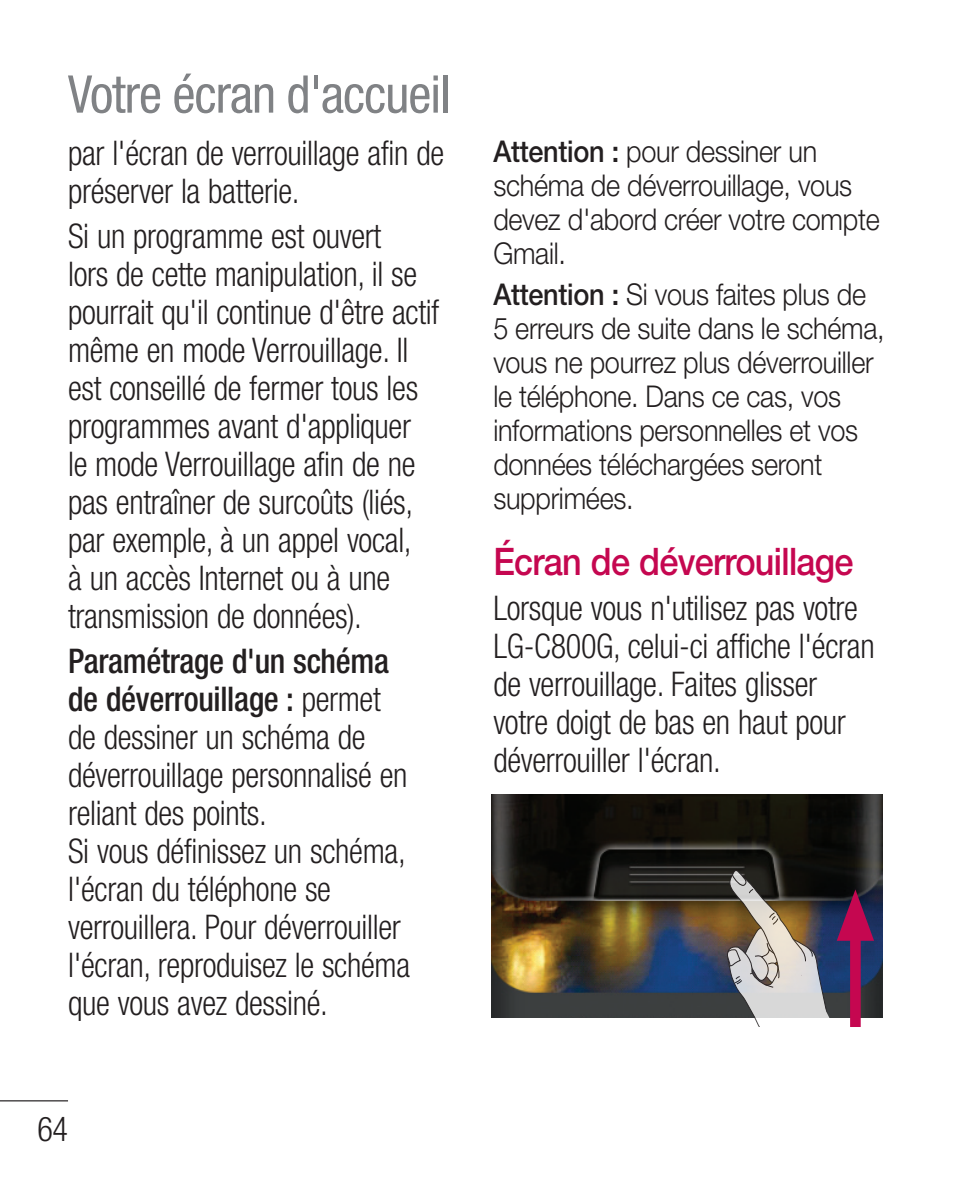
<style>
.page{position:relative;width:964px;height:1191px;background:#fff}
.page>*{position:absolute;margin:0;border:0;box-sizing:border-box;transform-origin:0 0}
.t1{font:condensed 52px "Helvetica Neue LT Pro";letter-spacing:-.02em;color:#808285}
.t2{font:500 38px "Helvetica Neue LT Pro";letter-spacing:-.02em;color:#c50750;scale:.9 1}
.t3{font:300 condensed 34px/38px "Helvetica Neue LT Pro";letter-spacing:-.01em;color:#231f20;scale:.95 1}
.t4{font:300 30px/34px "Helvetica Neue LT Pro";letter-spacing:-.01em;color:#231f20;scale:.9 1}
.s1{font-weight:500}
</style>
<div class="page">
<hr style="left:0;top:1100px;width:68px;height:1px;background:#231f20">
<img style="left:491px;top:794px;width:391px;height:223px">
<svg style="left:724px;top:870px;width:107px;height:157px"></svg>
<div style="left:850px;top:921px;width:11px;height:106px;background:#c50750"></div>
<svg style="left:837px;top:889px;width:37px;height:51px"></svg>
<h1 class="t1" style="left:68px;top:64px;width:384px">Votre écran d'accueil</h1>
<p class="t3" style="left:68px;top:134px;width:397px">par l'écran de verrouillage afin de préserver la batterie.</p>
<p class="t3" style="left:68px;top:217px;width:392px">Si un programme est ouvert<br>lors de cette manipulation, il se pourrait qu'il continue d'être actif même en mode Verrouillage. Il est conseillé de fermer tous les programmes avant d'appliquer<br>le mode Verrouillage afin de ne pas entraîner de surcoûts (liés, par exemple, à un appel vocal,<br>à un accès Internet ou à une transmission de données).</p>
<p class="t3" style="left:68px;top:642px;width:362px"><span class="s1">Paramétrage d'un schéma de déverrouillage :</span> permet de dessiner un schéma de déverrouillage personnalisé en reliant des points.<br>Si vous définissez un schéma, l'écran du téléphone se verrouillera. Pour déverrouiller l'écran, reproduisez le schéma que vous avez dessiné.</p>
<p class="t3" style="left:37px;top:1109px;width:34px">64</p>
<p class="t4" style="left:493px;top:133px;width:431px"><span class="s1">Attention :</span> pour dessiner un schéma de déverrouillage, vous devez d'abord créer votre compte<br>Gmail.</p>
<p class="t4" style="left:493px;top:276px;width:436px"><span class="s1">Attention :</span> Si vous faites plus de<br>5 erreurs de suite dans le schéma, vous ne pourrez plus déverrouiller le téléphone. Dans ce cas, vos informations personnelles et vos données téléchargées seront supprimées.</p>
<p class="t2" style="left:493px;top:538px;width:402px">Écran de déverrouillage</p>
<p class="t3" style="left:493px;top:588px;width:403px">Lorsque vous n'utilisez pas votre<br>LG-C800G, celui-ci affiche l'écran de verrouillage. Faites glisser votre doigt de bas en haut pour déverrouiller l'écran.</p>
</div>
